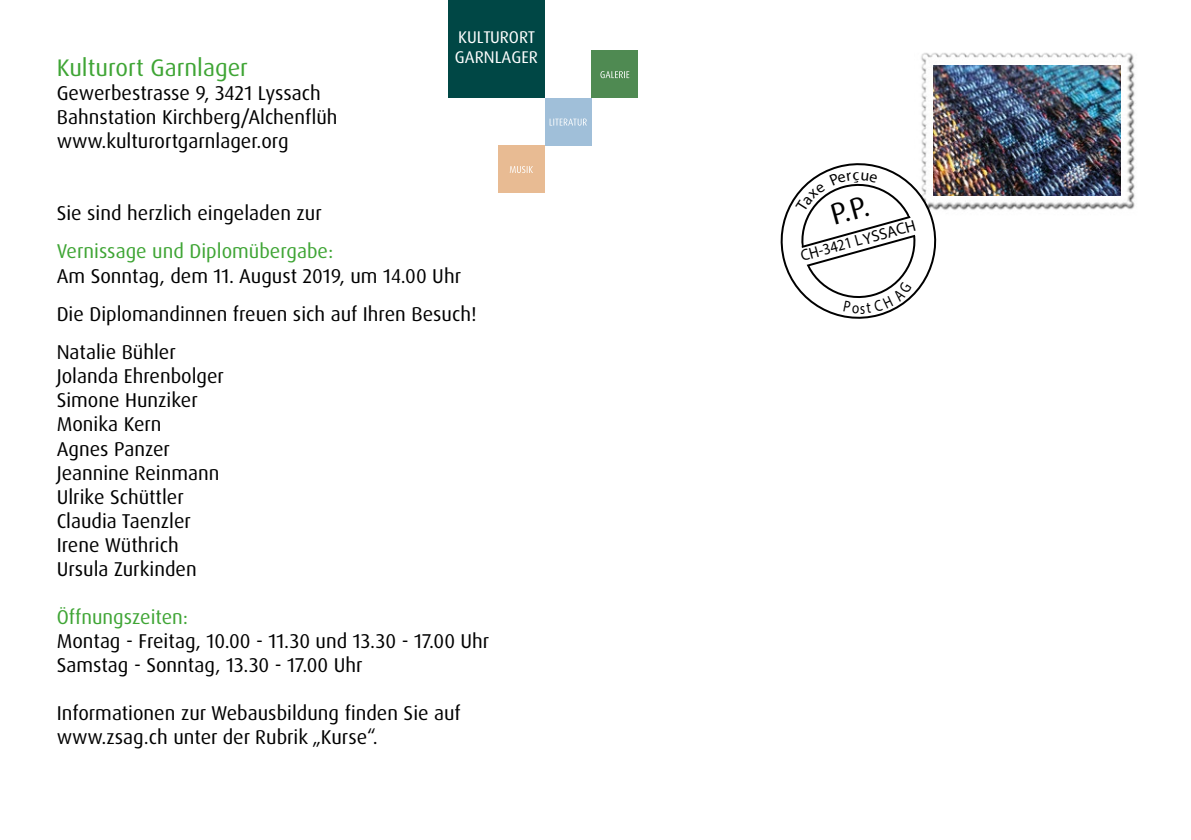
<style>
.page{position:relative;width:1191px;height:840px;background:#fff}
.page>*{position:absolute;margin:0;border:0;box-sizing:border-box;transform-origin:0 0}
.t1{font:30px "Dax OT";color:#000}
.t2{font:24px "Dax OT";color:#3fa535}
.t3{font:20px/24px "Dax OT";color:#000}
.t4{font:20px "Dax OT";color:#3fa535}
.t5{font:17px/20.4px "Dax OT";color:#fff}
.t6{font:16px "Myriad Pro";color:#000;scale:.92 1}
.t7{font:16px "Myriad Pro";color:#000}
</style>
<div class="page">
<img style="left:921px;top:53px;width:215px;height:157px">
<div style="left:498px;top:145px;width:46px;height:48px;background:#e8bb93"></div>
<div style="left:591px;top:50px;width:47px;height:48px;background:#4f8a52"></div>
<div style="left:544px;top:98px;width:47px;height:47px;background:#a0bfd9"></div>
<svg style="left:510px;top:166px;width:23px;height:7px"></svg>
<svg style="left:600px;top:71px;width:29px;height:7px"></svg>
<svg style="left:549px;top:118px;width:38px;height:8px"></svg>
<div style="left:448px;top:0;width:96px;height:98px;background:#004745"></div>
<img style="left:933px;top:65px;width:187px;height:130px">
<svg style="left:780px;top:153px;width:163px;height:166px"></svg>
<p class="t2" style="left:57px;top:52px;width:193px">Kulturort Garnlager</p>
<p class="t3" style="left:57px;top:81px;width:282px">Gewerbestrasse 9, 3421 Lyssach<br>Bahnstation Kirchberg/Alchenflüh www.kulturortgarnlager.org</p>
<p class="t5" style="left:455px;top:27px;width:85px">KULTURORT<br>GARNLAGER</p>
<p class="t3" style="left:57px;top:201px;width:266px">Sie sind herzlich eingeladen zur</p>
<p class="t4" style="left:57px;top:239px;width:278px">Vernissage und Diplomübergabe:</p>
<p class="t3" style="left:57px;top:256px;width:421px;line-height:38.4px">Am Sonntag, dem 11. August 2019, um 14.00 Uhr<br>Die Diplomandinnen freuen sich auf Ihren Besuch!<br>Natalie Bühler</p>
<p class="t3" style="left:57px;top:364px;width:169px">Jolanda Ehrenbolger<br>Simone Hunziker<br>Monika Kern<br>Agnes Panzer<br>Jeannine Reinmann<br>Ulrike Schüttler<br>Claudia Taenzler<br>Irene Wüthrich<br>Ursula Zurkinden</p>
<p class="t4" style="left:57px;top:603px;width:133px">Öffnungszeiten:</p>
<p class="t3" style="left:57px;top:628px;width:434px">Montag - Freitag, 10.00 - 11.30 und 13.30 - 17.00 Uhr<br>Samstag - Sonntag, 13.30 - 17.00 Uhr</p>
<p class="t3" style="left:57px;top:700px;width:405px">Informationen zur Webausbildung finden Sie auf www.zsag.ch unter der Rubrik „Kurse“.</p>
<h1 class="t1" style="left:826px;top:197px;width:40px;rotate:-16deg">P. P.</h1>
<p class="t7" style="left:860px;top:230px;width:55px;rotate:-16deg">YSSACH</p>
<p class="t6" style="left:798px;top:246px;width:70px;rotate:-15deg">CH-3421 L</p>
</div>
